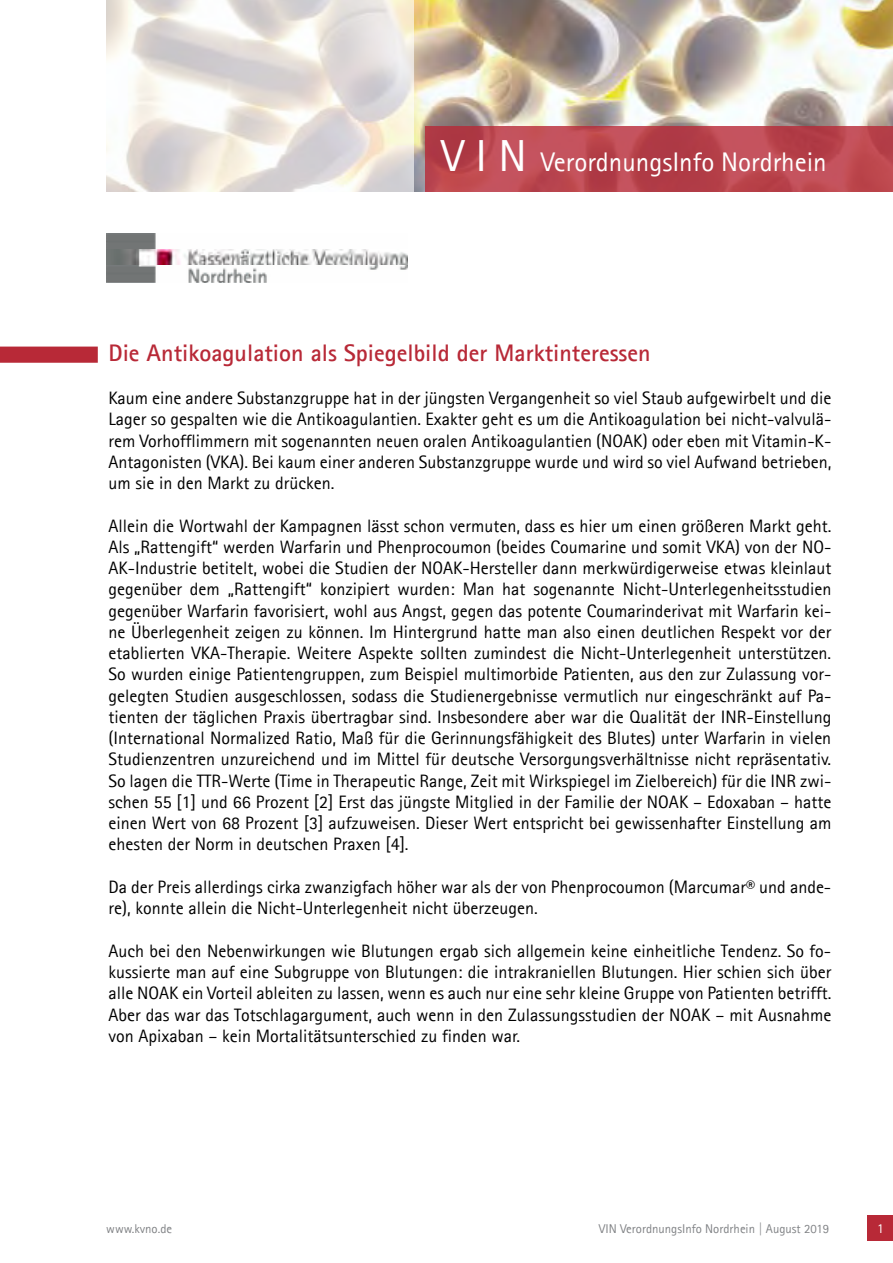
<style>
.page{position:relative;width:893px;height:1263px;background:#fff}
.page>*{position:absolute;margin:0;border:0;box-sizing:border-box;transform-origin:0 0}
.t1{font:27px "Rotis Sans Serif";color:#fff}
.t2{font:700 24px "Agfa Rotis Sans Serif";color:#b82937}
.t3{font:18px/21.3px "Agfa Rotis Sans Serif";color:#000;text-align:justify}
.t4{font:13.5px "Agfa Rotis Sans Serif";color:#fff}
.t5{font:12.75px "Agfa Rotis Sans Serif";color:#808285}
.s1{font-size:45px}
</style>
<div class="page">
<div style="left:868px;top:1215px;width:25px;height:26px;background:#b82937"></div>
<img style="left:106px;top:234px;width:301px;height:49px">
<img style="left:414px;top:0;width:479px;height:191px">
<img style="left:106px;top:0;width:308px;height:192px">
<svg style="left:425px;top:127px;width:468px;height:65px;background:#ba464f"></svg>
<div style="left:1px;top:347px;width:96px;height:15px;background:#b82937"></div>
<div style="left:0;top:347px;width:98px;height:16px;border:2px solid #b82937"></div>
<h1 class="t1" style="left:441px;top:146px;width:387px"><span class="s1">V I N</span> VerordnungsInfo Nordrhein</h1>
<h2 class="t2" style="left:108px;top:338px;width:544px">Die Antikoagulation als Spiegelbild der Marktinteressen</h2>
<p class="t3" style="left:108px;top:387px;width:724px">Kaum eine andere Substanzgruppe hat in der jüngsten Vergangenheit so viel Staub aufgewirbelt und die Lager so gespalten wie die Antikoagulantien. Exakter geht es um die Antikoagulation bei nicht-valvulä&shy;rem Vorhofflimmern mit sogenannten neuen oralen Antikoagulantien (NOAK) oder eben mit Vitamin-K-Antagonisten (VKA). Bei kaum einer anderen Substanzgruppe wurde und wird so viel Aufwand betrieben, um sie in den Markt zu drücken.</p>
<p class="t3" style="left:108px;top:515px;width:724px">Allein die Wortwahl der Kampagnen lässt schon vermuten, dass es hier um einen größeren Markt geht.<br>Als „Rattengift“ werden Warfarin und Phenprocoumon (beides Coumarine und somit VKA) von der NO-AK-Industrie betitelt, wobei die Studien der NOAK-Hersteller dann merkwürdigerweise etwas kleinlaut gegenüber dem „Rattengift“ konzipiert wurden: Man hat sogenannte Nicht-Unterlegenheitsstudien gegenüber Warfarin favorisiert, wohl aus Angst, gegen das potente Coumarinderivat mit Warfarin kei&shy;ne Überlegenheit zeigen zu können. Im Hintergrund hatte man also einen deutlichen Respekt vor der etablierten VKA-Therapie. Weitere Aspekte sollten zumindest die Nicht-Unterlegenheit unterstützen.<br>So wurden einige Patientengruppen, zum Beispiel multimorbide Patienten, aus den zur Zulassung vor&shy;gelegten Studien ausgeschlossen, sodass die Studienergebnisse vermutlich nur eingeschränkt auf Pa&shy;tienten der täglichen Praxis übertragbar sind. Insbesondere aber war die Qualität der INR-Einstellung (International Normalized Ratio, Maß für die Gerinnungsfähigkeit des Blutes) unter Warfarin in vielen Studienzentren unzureichend und im Mittel für deutsche Versorgungsverhältnisse nicht repräsentativ.<br>So lagen die TTR-Werte (Time in Therapeutic Range, Zeit mit Wirkspiegel im Zielbereich) für die INR zwi&shy;schen 55 [1] und 66 Prozent [2] Erst das jüngste Mitglied in der Familie der NOAK – Edoxaban – hatte einen Wert von 68 Prozent [3] aufzuweisen. Dieser Wert entspricht bei gewissenhafter Einstellung am ehesten der Norm in deutschen Praxen [4].</p>
<p class="t3" style="left:108px;top:876px;width:724px">Da der Preis allerdings cirka zwanzigfach höher war als der von Phenprocoumon (Marcumar® und ande&shy;re), konnte allein die Nicht-Unterlegenheit nicht überzeugen.</p>
<p class="t3" style="left:108px;top:940px;width:724px">Auch bei den Nebenwirkungen wie Blutungen ergab sich allgemein keine einheitliche Tendenz. So fo&shy;kussierte man auf eine Subgruppe von Blutungen: die intrakraniellen Blutungen. Hier schien sich über alle NOAK ein Vorteil ableiten zu lassen, wenn es auch nur eine sehr kleine Gruppe von Patienten betrifft.<br>Aber das war das Totschlagargument, auch wenn in den Zulassungsstudien der NOAK – mit Ausnahme von Apixaban – kein Mortalitätsunterschied zu finden war.</p>
<p class="t5" style="left:106px;top:1221px;width:67px">www.kvno.de</p>
<p class="t5" style="left:599px;top:1221px;width:232px">VIN VerordnungsInfo Nordrhein | August 2019</p>
<p class="t4" style="left:877px;top:1221px;width:8px">1</p>
</div>
